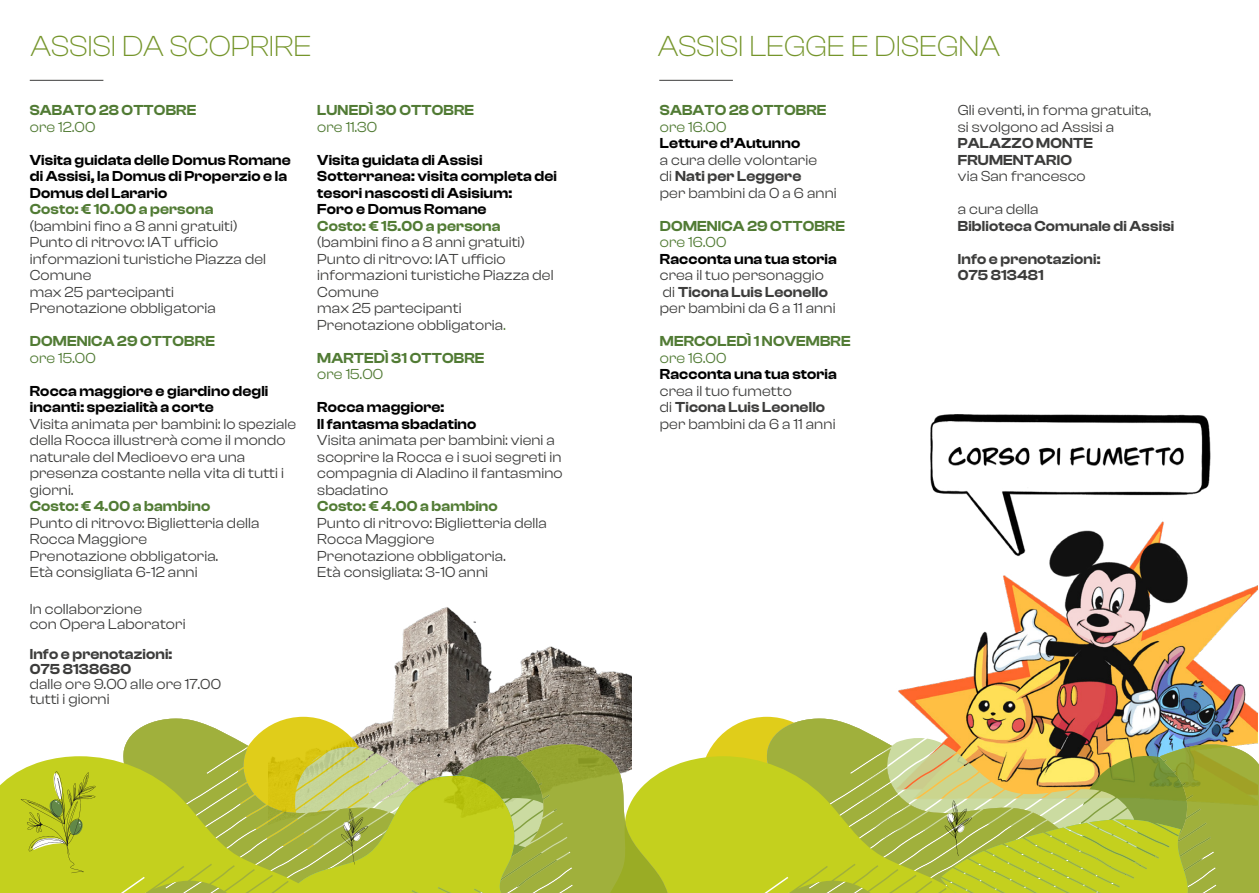
<style>
.page{position:relative;width:1259px;height:893px;background:#fff}
.page>*{position:absolute;margin:0;border:0;box-sizing:border-box;transform-origin:0 0}
.t1{font:300 30px "Clash Display";color:#75952b}
.t2{font:15px/16.5px "Clash Display";letter-spacing:.01em;color:#3c3c3b}
.t3{font:600 15px/16.5px "Clash Display";letter-spacing:.01em;color:#000}
.t4{font:600 15px "Clash Display";letter-spacing:.01em;color:#517b34}
.t5{font:600 15px/16.5px "Clash Display";letter-spacing:.01em;color:#3c3c3b}
.t6{font:15px "Clash Display";letter-spacing:.01em;color:#517b34}
.s1{color:#517b34}
.s2{font-weight:600}
</style>
<div class="page">
<img style="left:898px;top:415px;width:359px;height:299px">
<img style="left:393px;top:607px;width:238px;height:107px">
<svg style="left:700px;top:717px;width:133px;height:132px;background:#ddcd1c"></svg>
<img style="left:766px;top:714px;width:492px;height:23px">
<div style="left:672px;top:761px;width:94px;height:132px;background:#c4d01e"></div>
<svg style="left:766px;top:737px;width:493px;height:156px;background:#b5bd44"></svg>
<svg style="left:125px;top:714px;width:547px;height:179px"></svg>
<svg style="left:0;top:746px;width:669px;height:147px;background:#b7c23f"></svg>
<hr style="left:30px;top:80px;width:73px;height:1px;background:#3c3c3b">
<hr style="left:659px;top:80px;width:74px;height:1px;background:#3c3c3b">
<h1 class="t1" style="left:31px;top:30px;width:282px">ASSISI DA SCOPRIRE</h1>
<h1 class="t1" style="left:658px;top:30px;width:344px">ASSISI LEGGE E DISEGNA</h1>
<p class="t4" style="left:30px;top:102px;width:168px">SABATO 28 OTTOBRE</p>
<p class="t6" style="left:30px;top:119px;width:67px">ore 12.00</p>
<p class="t3" style="left:30px;top:152px;width:263px">Visita guidata delle Domus Romane di Assisi, la Domus di Properzio e la<br>Domus del Larario</p>
<p class="t4" style="left:30px;top:201px;width:185px">Costo: € 10.00 a persona</p>
<p class="t2" style="left:30px;top:218px;width:238px">(bambini fino a 8 anni gratuiti)<br>Punto di ritrovo: IAT ufficio informazioni turistiche Piazza del<br>Comune<br>max 25 partecipanti<br>Prenotazione obbligatoria</p>
<p class="t4" style="left:30px;top:333px;width:187px">DOMENICA 29 OTTOBRE</p>
<p class="t6" style="left:30px;top:350px;width:67px">ore 15.00</p>
<p class="t3" style="left:30px;top:383px;width:240px">Rocca maggiore e giardino degli incanti: spezialità a corte</p>
<p class="t2" style="left:30px;top:416px;width:268px">Visita animata per bambini: lo speziale della Rocca illustrerà come il mondo naturale del Medioevo era una presenza costante nella vita di tutti i giorni.</p>
<p class="t4" style="left:30px;top:498px;width:182px">Costo: € 4.00 a bambino</p>
<p class="t2" style="left:30px;top:515px;width:231px">Punto di ritrovo: Biglietteria della<br>Rocca Maggiore<br>Prenotazione obbligatoria.<br>Età consigliata 6-12 anni</p>
<p class="t2" style="left:30px;top:602px;width:157px;line-height:15px">In collaborzione<br>con Opera Laboratori</p>
<p class="t5" style="left:30px;top:647px;width:144px;line-height:15px">Info e prenotazioni:<br>075 8138680</p>
<p class="t2" style="left:30px;top:677px;width:193px;line-height:15px">dalle ore 9.00 alle ore 17.00 tutti i giorni</p>
<p class="t4" style="left:317px;top:102px;width:158px">LUNEDÌ 30 OTTOBRE</p>
<p class="t6" style="left:317px;top:119px;width:62px">ore 11.30</p>
<p class="t3" style="left:317px;top:152px;width:241px">Visita guidata di Assisi<br>Sotterranea: visita completa dei tesori nascosti di Asisium:<br>Foro e Domus Romane</p>
<p class="t4" style="left:317px;top:218px;width:185px">Costo: € 15.00 a persona</p>
<p class="t2" style="left:317px;top:234px;width:238px">(bambini fino a 8 anni gratuiti)<br>Punto di ritrovo: IAT ufficio informazioni turistiche Piazza del<br>Comune<br>max 25 partecipanti<br>Prenotazione obbligatoria<span class="s1">.</span></p>
<p class="t4" style="left:317px;top:350px;width:169px">MARTEDÌ 31 OTTOBRE</p>
<p class="t6" style="left:317px;top:366px;width:67px">ore 15.00</p>
<p class="t3" style="left:317px;top:399px;width:161px">Rocca maggiore:<br>Il fantasma sbadatino</p>
<p class="t2" style="left:317px;top:432px;width:247px">Visita animata per bambini: vieni a scoprire la Rocca e i suoi segreti in compagnia di Aladino il fantasmino sbadatino</p>
<p class="t4" style="left:317px;top:498px;width:182px">Costo: € 4.00 a bambino</p>
<p class="t2" style="left:317px;top:515px;width:231px">Punto di ritrovo: Biglietteria della<br>Rocca Maggiore<br>Prenotazione obbligatoria.<br>Età consigliata: 3-10 anni</p>
<p class="t4" style="left:660px;top:102px;width:168px">SABATO 28 OTTOBRE</p>
<p class="t6" style="left:660px;top:119px;width:68px">ore 16.00</p>
<p class="t3" style="left:660px;top:135px;width:142px">Letture d’Autunno</p>
<p class="t2" style="left:660px;top:152px;width:178px">a cura delle volontarie<br>di <span class="s2">Nati per Leggere<br></span>per bambini da 0 a 6 anni</p>
<p class="t4" style="left:660px;top:218px;width:187px">DOMENICA 29 OTTOBRE</p>
<p class="t6" style="left:660px;top:234px;width:68px">ore 16.00</p>
<p class="t3" style="left:660px;top:251px;width:179px">Racconta una tua storia</p>
<p class="t2" style="left:660px;top:267px;width:177px">crea il tuo personaggio di <span class="s2">Ticona Luis Leonello </span>per bambini da 6 a 11 anni</p>
<p class="t4" style="left:660px;top:333px;width:192px">MERCOLEDÌ 1 NOVEMBRE</p>
<p class="t6" style="left:660px;top:350px;width:68px">ore 16.00</p>
<p class="t3" style="left:660px;top:366px;width:179px">Racconta una tua storia</p>
<p class="t2" style="left:660px;top:383px;width:177px">crea il tuo fumetto<br>di <span class="s2">Ticona Luis Leonello </span>per bambini da 6 a 11 anni</p>
<p class="t2" style="left:958px;top:102px;width:195px">Gli eventi, in forma gratuita, si svolgono ad Assisi a</p>
<p class="t5" style="left:958px;top:135px;width:137px">PALAZZO MONTE<br>FRUMENTARIO</p>
<p class="t2" style="left:958px;top:168px;width:129px">via San francesco</p>
<p class="t2" style="left:958px;top:201px;width:82px">a cura della</p>
<p class="t5" style="left:958px;top:218px;width:218px">Biblioteca Comunale di Assisi</p>
<p class="t5" style="left:958px;top:251px;width:144px">Info e prenotazioni:<br>075 813481</p>
</div>
